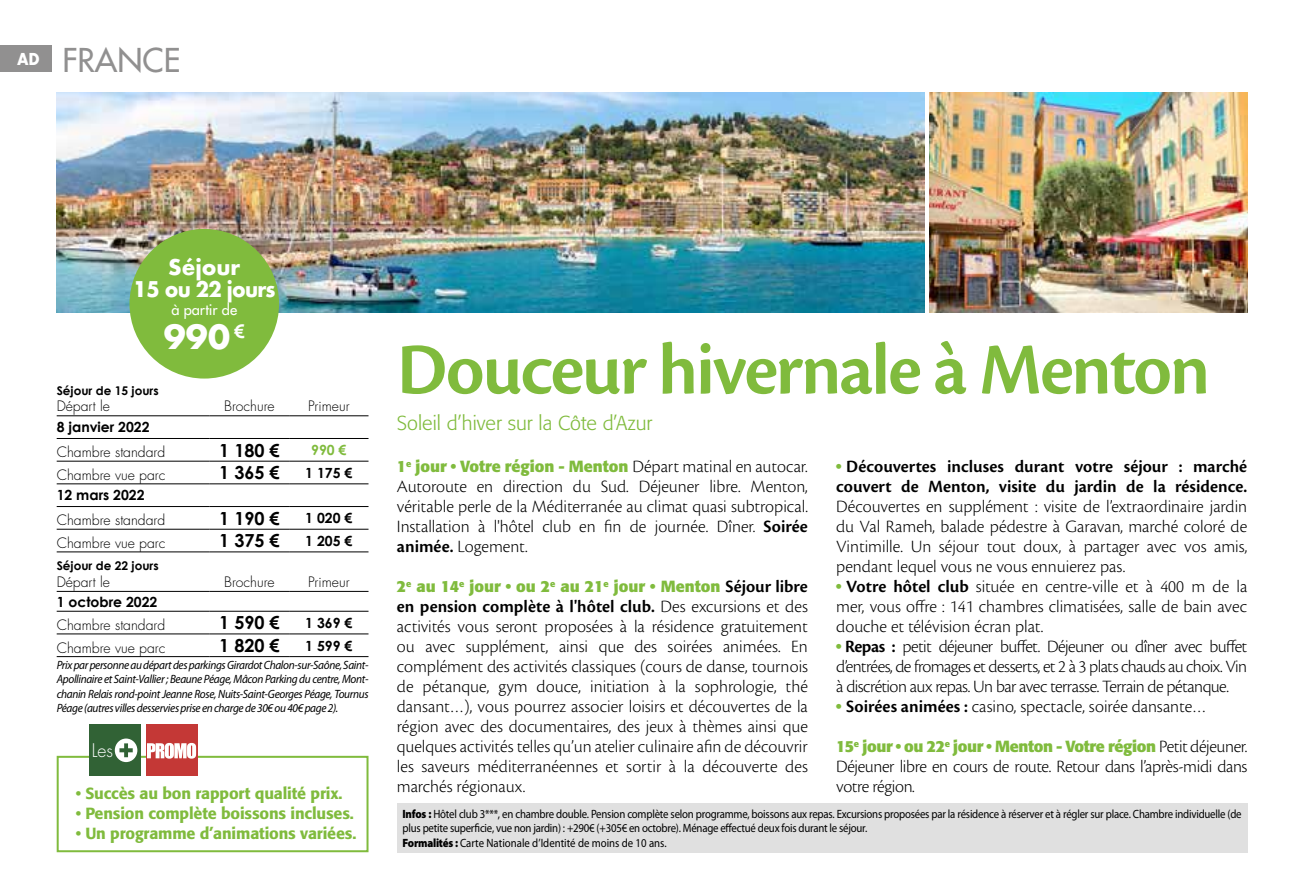
<style>
.page{position:relative;width:1304px;height:896px;background:#fff}
.page>*{position:absolute;margin:0;border:0;box-sizing:border-box;transform-origin:0 0}
.t1{font:600 76px "Cronos Pro";letter-spacing:-.03em;color:#80bb3d}
.t2{font:700 32.4px "Futura";color:#fff}
.t3{font:32px "Futura";color:#919090}
.t4{font:700 21px/22.6px "Futura";letter-spacing:-.04em;color:#fff;text-align:center}
.t5{font:300 20px "Formata";color:#80bb3d}
.t6{font:300 18.2px "Futura";color:#fff;scale:.96 1}
.t7{font:300 18px/20px "Cronos Pro";letter-spacing:-.01em;color:#000;text-align:justify}
.t8{font:600 18px/20px "Cronos Pro";color:#000}
.t9{font:700 18px "Century Gothic";color:#000}
.t10{font:500 16px "Formata";letter-spacing:-.01em;color:#80bb3d}
.t11{font:700 16px "Formata";color:#80bb3d}
.t12{font:700 16px "Formata";letter-spacing:-.02em;color:#80bb3d}
.t13{font:14.6px "Futura";color:#fff}
.t14{font:300 14px "Futura";color:#000}
.t15{font:700 14px "Century Gothic";color:#000}
.t16{font:700 14px "Century Gothic";color:#80bb3d}
.t17{font:12px/14.4px "Myriad Pro";letter-spacing:-.02em;color:#000;scale:.9 1}
.t18{font:italic 12px/14.4px "Myriad Pro";letter-spacing:-.03em;color:#000;text-align:justify;scale:.94 1}
.t19{font:700 12px "Century Gothic";color:#000}
.s1{font-family:"Cronos Pro";font-weight:300;font-size:18px;color:#000}
.s2{font-weight:600}
.s3{font-family:"Cronos Pro";font-weight:600;font-size:18px;color:#000}
.s4{font-family:"Formata";font-weight:700;font-size:16px;color:#80bb3d}
.s5{font-weight:900}
</style>
<div class="page">
<img style="left:57px;top:92px;width:867px;height:220px">
<img style="left:930px;top:92px;width:317px;height:220px">
<div style="left:57px;top:756px;width:312px;height:96px;border:2px solid #80bb3d"></div>
<div style="left:397px;top:803px;width:850px;height:49px;background:#e0e0e0"></div>
<div style="left:130px;top:229px;width:149px;height:149px;background:#80bb3d;border-radius:50%"></div>
<div style="left:0;top:45px;width:51px;height:27px;background:#919090"></div>
<hr style="left:57px;top:415px;width:153px;height:1px;background:#000">
<hr style="left:210px;top:415px;width:79px;height:1px;background:#000">
<hr style="left:289px;top:415px;width:80px;height:1px;background:#000">
<hr style="left:57px;top:438px;width:153px;height:1px;background:#000">
<hr style="left:210px;top:438px;width:79px;height:1px;background:#000">
<hr style="left:289px;top:438px;width:80px;height:1px;background:#000">
<hr style="left:57px;top:461px;width:153px;height:1px;background:#000">
<hr style="left:210px;top:461px;width:79px;height:1px;background:#000">
<hr style="left:289px;top:461px;width:80px;height:1px;background:#000">
<hr style="left:57px;top:483px;width:153px;height:1px;background:#000">
<hr style="left:210px;top:483px;width:79px;height:1px;background:#000">
<hr style="left:289px;top:483px;width:80px;height:1px;background:#000">
<hr style="left:57px;top:506px;width:153px;height:1px;background:#000">
<hr style="left:210px;top:506px;width:79px;height:1px;background:#000">
<hr style="left:289px;top:506px;width:80px;height:1px;background:#000">
<hr style="left:57px;top:529px;width:153px;height:1px;background:#000">
<hr style="left:210px;top:529px;width:79px;height:1px;background:#000">
<hr style="left:289px;top:529px;width:80px;height:1px;background:#000">
<hr style="left:57px;top:551px;width:153px;height:1px;background:#000">
<hr style="left:210px;top:551px;width:79px;height:1px;background:#000">
<hr style="left:289px;top:551px;width:80px;height:1px;background:#000">
<hr style="left:57px;top:591px;width:153px;height:1px;background:#000">
<hr style="left:210px;top:591px;width:79px;height:1px;background:#000">
<hr style="left:289px;top:591px;width:80px;height:1px;background:#000">
<hr style="left:57px;top:611px;width:153px;height:1px;background:#000">
<hr style="left:210px;top:611px;width:79px;height:1px;background:#000">
<hr style="left:289px;top:611px;width:80px;height:1px;background:#000">
<hr style="left:57px;top:633px;width:153px;height:1px;background:#000">
<hr style="left:210px;top:633px;width:79px;height:1px;background:#000">
<hr style="left:289px;top:633px;width:80px;height:1px;background:#000">
<hr style="left:57px;top:656px;width:153px;height:1px;background:#000">
<hr style="left:210px;top:656px;width:79px;height:1px;background:#000">
<hr style="left:289px;top:656px;width:80px;height:1px;background:#000">
<div style="left:146px;top:725px;width:51px;height:51px;background:#c43836"></div>
<svg style="left:147px;top:743px;width:49px;height:15px"></svg>
<div style="left:89px;top:725px;width:51px;height:51px;background:#316235"></div>
<svg style="left:115px;top:738px;width:22px;height:24px"></svg>
<h3 class="t3" style="left:17px;top:40px;width:165px"><sup>AD</sup> FRANCE</h3>
<p class="t4" style="left:133px;top:255px;width:144px">Séjour<br>15 ou 22 jours</p>
<p class="t13" style="left:171px;top:300px;width:67px">à partir de</p>
<h2 class="t2" style="left:164px;top:313px;width:82px">990 <sup>€</sup></h2>
<p class="t19" style="left:57px;top:383px;width:103px">Séjour de 15 jours</p>
<p class="t14" style="left:57px;top:398px;width:55px">Départ le</p>
<p class="t14" style="left:224px;top:398px;width:52px">Brochure</p>
<p class="t14" style="left:308px;top:398px;width:43px">Primeur</p>
<p class="t15" style="left:57px;top:418px;width:94px">8 janvier 2022</p>
<p class="t14" style="left:57px;top:443px;width:110px">Chambre standard</p>
<p class="t9" style="left:219px;top:439px;width:62px">1 180 €</p>
<p class="t16" style="left:311px;top:441px;width:37px">990 €</p>
<p class="t14" style="left:57px;top:466px;width:110px">Chambre vue parc</p>
<p class="t9" style="left:219px;top:461px;width:62px">1 365 €</p>
<p class="t15" style="left:305px;top:464px;width:49px">1 175 €</p>
<p class="t15" style="left:57px;top:486px;width:89px">12 mars 2022</p>
<p class="t14" style="left:57px;top:511px;width:110px">Chambre standard</p>
<p class="t9" style="left:219px;top:507px;width:62px">1 190 €</p>
<p class="t15" style="left:305px;top:509px;width:49px">1 020 €</p>
<p class="t14" style="left:57px;top:534px;width:110px">Chambre vue parc</p>
<p class="t9" style="left:219px;top:529px;width:62px">1 375 €</p>
<p class="t15" style="left:305px;top:532px;width:49px">1 205 €</p>
<p class="t19" style="left:57px;top:558px;width:103px">Séjour de 22 jours</p>
<p class="t14" style="left:57px;top:573px;width:55px">Départ le</p>
<p class="t14" style="left:224px;top:573px;width:52px">Brochure</p>
<p class="t14" style="left:308px;top:573px;width:43px">Primeur</p>
<p class="t15" style="left:57px;top:593px;width:102px">1 octobre 2022</p>
<p class="t14" style="left:57px;top:616px;width:110px">Chambre standard</p>
<p class="t9" style="left:219px;top:611px;width:62px">1 590 €</p>
<p class="t15" style="left:305px;top:614px;width:49px">1 369 €</p>
<p class="t14" style="left:57px;top:639px;width:110px">Chambre vue parc</p>
<p class="t9" style="left:219px;top:634px;width:62px">1 820 €</p>
<p class="t15" style="left:305px;top:636px;width:49px">1 599 €</p>
<p class="t18" style="left:57px;top:657px;width:333px">Prix par personne au départ des parkings Girardot Chalon-sur-Saône, Saint-Apollinaire et Saint-Vallier ; Beaune Péage, Mâcon Parking du centre, Mont&shy;chanin Relais rond-point Jeanne Rose, Nuits-Saint-Georges Péage, Tournus Péage (autres villes desservies prise en charge de 30€ ou 40€ page 2).</p>
<p class="t6" style="left:92px;top:739px;width:24px">Les</p>
<p class="t10" style="left:76px;top:783px;width:268px">• Succès au bon rapport qualité prix.</p>
<p class="t10" style="left:76px;top:803px;width:280px">• Pension complète boissons incluses.</p>
<p class="t10" style="left:76px;top:823px;width:282px">• Un programme d’animations variées.</p>
<h1 class="t1" style="left:397px;top:326px;width:815px">Douceur hivernale à Menton</h1>
<p class="t5" style="left:397px;top:411px;width:257px">Soleil d’hiver sur la Côte d’Azur</p>
<p class="t11" style="left:397px;top:456px;width:413px">1<sup>e</sup> jour • Votre région - Menton <span class="s1">Départ matinal en autocar.</span></p>
<p class="t7" style="left:397px;top:476px;width:413px">Autoroute en direction du Sud. Déjeuner libre. Menton, véritable perle de la Méditerranée au climat quasi subtropical.<br>Installation à l'hôtel club en fin de journée. Dîner. <span class="s2">Soirée animée.</span> Logement.</p>
<p class="t11" style="left:397px;top:576px;width:413px">2<sup>e</sup> au 14<sup>e</sup> jour • ou 2<sup>e</sup> au 21<sup>e</sup> jour • Menton <span class="s3">Séjour libre</span></p>
<p class="t7" style="left:397px;top:596px;width:413px"><span class="s2">en pension complète à l'hôtel club.</span> Des excursions et des activités vous seront proposées à la résidence gratuitement ou avec supplément, ainsi que des soirées animées. En complément des activités classiques (cours de danse, tournois de pétanque, gym douce, initiation à la sophrologie, thé dansant…), vous pourrez associer loisirs et découvertes de la région avec des documentaires, des jeux à thèmes ainsi que quelques activités telles qu’un atelier culinaire afin de découvrir les saveurs méditerranéennes et sortir à la découverte des marchés régionaux.</p>
<p class="t8" style="left:836px;top:457px;width:413px"><span class="s4">•</span> Découvertes incluses durant votre séjour : marché couvert de Menton, visite du jardin de la résidence.</p>
<p class="t7" style="left:836px;top:496px;width:413px">Découvertes en supplément : visite de l’extraordinaire jardin du Val Rameh, balade pédestre à Garavan, marché coloré de Vintimille. Un séjour tout doux, à partager avec vos amis, pendant lequel vous ne vous ennuierez pas.</p>
<p class="t7" style="left:836px;top:576px;width:413px"><span class="s4">•</span> <span class="s2">Votre hôtel club</span> située en centre-ville et à 400 m de la mer, vous offre : 141 chambres climatisées, salle de bain avec douche et télévision écran plat.</p>
<p class="t7" style="left:836px;top:636px;width:413px"><span class="s4">•</span> <span class="s2">Repas :</span> petit déjeuner buffet. Déjeuner ou dîner avec buffet d’entrées, de fromages et desserts, et 2 à 3 plats chauds au choix. Vin à discrétion aux repas. Un bar avec terrasse. Terrain de pétanque.</p>
<p class="t7" style="left:836px;top:696px;width:372px"><span class="s4">•</span> <span class="s2">Soirées animées :</span> casino, spectacle, soirée dansante…</p>
<p class="t12" style="left:836px;top:736px;width:413px">15<sup>e</sup> jour • ou 22<sup>e</sup> jour • Menton - Votre région <span class="s1">Petit déjeuner.</span></p>
<p class="t7" style="left:836px;top:756px;width:413px">Déjeuner libre en cours de route. Retour dans l’après-midi dans votre région.</p>
<p class="t17" style="left:403px;top:806px;width:934px"><span class="s5">Infos :</span> Hôtel club 3***, en chambre double. Pension complète selon programme, boissons aux repas. Excursions proposées par la résidence à réserver et à régler sur place. Chambre individuelle (de plus petite superficie, vue non jardin) : +290€ (+305€ en octobre). Ménage effectué deux fois durant le séjour.<br><span class="s5">Formalités :</span> Carte Nationale d’Identité de moins de 10 ans.</p>
</div>
